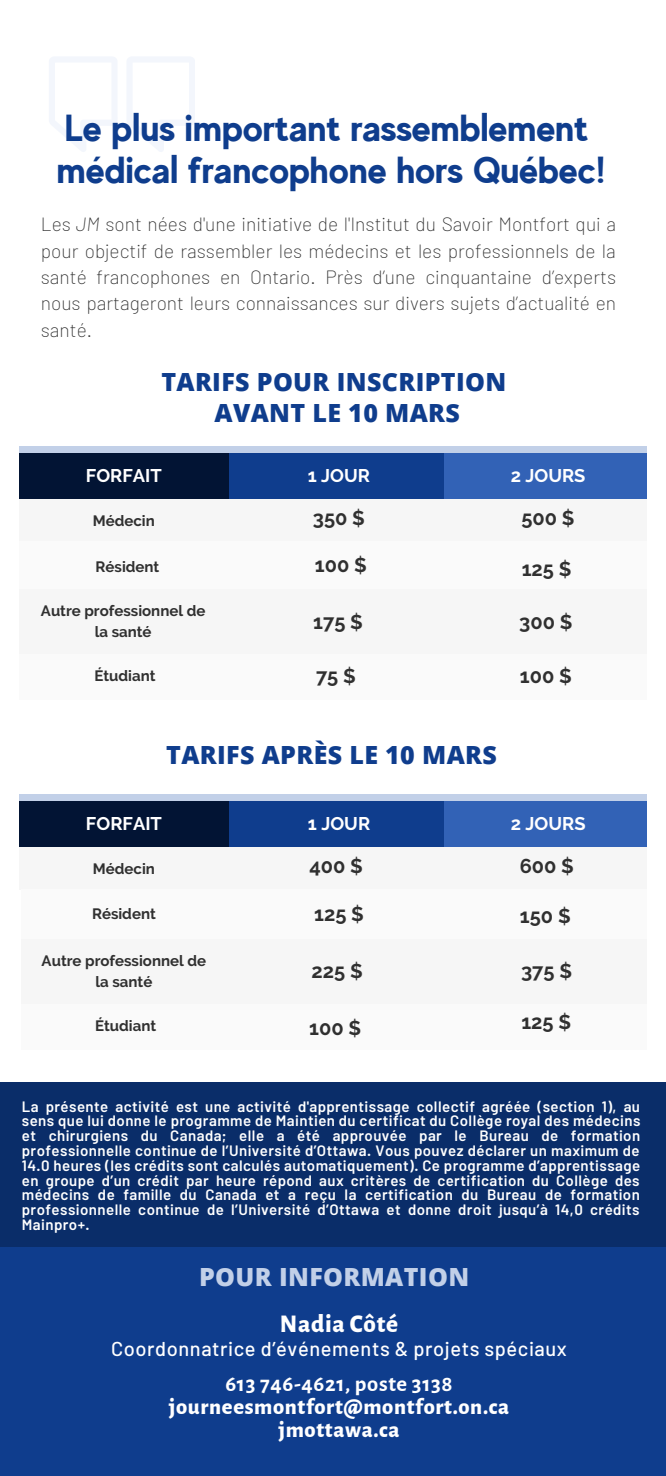
<style>
.page{position:relative;width:666px;height:1476px;background:#fff}
.page>*{position:absolute;margin:0;border:0;box-sizing:border-box;transform-origin:0 0}
.t1{font:700 37.5px/42.2px "MADE Evolve Sans";color:#0f3d8d}
.t2{font:800 25px/31px "Open Sans";letter-spacing:.015em;color:#0f3d8d;text-align:center}
.t3{font:800 25px "Open Sans";letter-spacing:.015em;color:#c2d0e8}
.t4{font:800 25px "Alegreya Sans";letter-spacing:.03em;color:#fff}
.t5{font:800 22.5px/23px "Alegreya Sans";letter-spacing:.03em;color:#fff;text-align:center}
.t6{font:700 22.5px "Alegreya Sans";letter-spacing:.03em;color:#fff}
.t7{font:700 20px "Raleway";color:#303030}
.t8{font:500 20px "Barlow";letter-spacing:.03em;color:#fff}
.t9{font:200 19.25px/26.2px "Barlow";color:#303030;text-align:justify}
.t10{font:700 18.25px "Raleway";color:#fff}
.t11{font:600 15px/14.8px "Barlow";letter-spacing:.03em;color:#fff;text-align:justify}
.t12{font:700 15px/21px "Raleway";color:#303030;text-align:center}
.s1{font-style:italic}
</style>
<div class="page">
<div style="left:0;top:1082px;width:666px;height:394px;background:#0a2d69"></div>
<div style="left:0;top:1246px;width:666px;height:230px;background:#0f3d8d"></div>
<div style="left:19px;top:446px;width:631px;height:34px;background:#c2d0e8"></div>
<div style="left:19px;top:499px;width:632px;height:42px;background:#f6f6f6"></div>
<div style="left:19px;top:453px;width:225px;height:45px;background:#021434"></div>
<div style="left:229px;top:453px;width:224px;height:45px;background:#0f3d8d"></div>
<div style="left:444px;top:453px;width:206px;height:45px;background:#3262b6"></div>
<div style="left:19px;top:541px;width:632px;height:48px;background:#fafafa"></div>
<div style="left:19px;top:641px;width:631px;height:59px;background:#fafafa"></div>
<div style="left:19px;top:589px;width:631px;height:65px;background:#f6f6f6"></div>
<svg style="left:127px;top:57px;width:68px;height:95px"></svg>
<svg style="left:49px;top:57px;width:68px;height:95px"></svg>
<div style="left:19px;top:794px;width:631px;height:34px;background:#c2d0e8"></div>
<div style="left:19px;top:847px;width:632px;height:42px;background:#f6f6f6"></div>
<div style="left:19px;top:801px;width:226px;height:45px;background:#021434"></div>
<div style="left:230px;top:801px;width:223px;height:45px;background:#0f3d8d"></div>
<div style="left:444px;top:801px;width:206px;height:45px;background:#3262b6"></div>
<div style="left:21px;top:889px;width:630px;height:50px;background:#fafafa"></div>
<div style="left:21px;top:939px;width:630px;height:65px;background:#f6f6f6"></div>
<div style="left:21px;top:1003px;width:630px;height:46px;background:#fafafa"></div>
<div style="left:647px;top:378px;width:18px;height:697px;background:#fff"></div>
<h1 class="t1" style="left:57px;top:106px;width:549px">Le plus important rassemblement médical francophone hors Québec!</h1>
<p class="t9" style="left:41px;top:210px;width:576px">Les <span class="s1">JM</span> sont nées d'une initiative de l'Institut du Savoir Montfort qui a pour objectif de rassembler les médecins et les professionnels de la santé francophones en Ontario. Près d’une cinquantaine d’experts nous partageront leurs connaissances sur divers sujets d’actualité en santé.</p>
<h2 class="t2" style="left:161px;top:365px;width:346px">TARIFS POUR INSCRIPTION<br>AVANT LE 10 MARS</h2>
<p class="t10" style="left:86px;top:465px;width:77px">FORFAIT</p>
<p class="t12" style="left:93px;top:510px;width:64px">Médecin</p>
<p class="t12" style="left:96px;top:556px;width:65px">Résident</p>
<p class="t10" style="left:308px;top:465px;width:64px">1 JOUR</p>
<p class="t10" style="left:511px;top:465px;width:76px">2 JOURS</p>
<h3 class="t7" style="left:313px;top:506px;width:54px">350 $</h3>
<h3 class="t7" style="left:521px;top:506px;width:55px">500 $</h3>
<h3 class="t7" style="left:315px;top:553px;width:53px">100 $</h3>
<h3 class="t7" style="left:521px;top:557px;width:51px">125 $</h3>
<p class="t12" style="left:41px;top:601px;width:166px">Autre professionnel de la santé</p>
<h3 class="t7" style="left:313px;top:610px;width:51px">175 $</h3>
<h3 class="t7" style="left:519px;top:610px;width:55px">300 $</h3>
<p class="t12" style="left:94px;top:665px;width:63px">Étudiant</p>
<h3 class="t7" style="left:316px;top:664px;width:41px">75 $</h3>
<h3 class="t7" style="left:520px;top:664px;width:53px">100 $</h3>
<h2 class="t2" style="left:166px;top:739px;width:332px">TARIFS APRÈS LE 10 MARS</h2>
<p class="t10" style="left:86px;top:813px;width:77px">FORFAIT</p>
<p class="t12" style="left:93px;top:858px;width:64px">Médecin</p>
<p class="t10" style="left:308px;top:813px;width:64px">1 JOUR</p>
<p class="t10" style="left:511px;top:813px;width:76px">2 JOURS</p>
<h3 class="t7" style="left:309px;top:854px;width:55px">400 $</h3>
<h3 class="t7" style="left:519px;top:854px;width:56px">600 $</h3>
<p class="t12" style="left:92px;top:903px;width:65px">Résident</p>
<h3 class="t7" style="left:314px;top:902px;width:51px">125 $</h3>
<h3 class="t7" style="left:520px;top:904px;width:52px">150 $</h3>
<p class="t12" style="left:42px;top:950px;width:166px">Autre professionnel de la santé</p>
<h3 class="t7" style="left:311px;top:959px;width:53px">225 $</h3>
<h3 class="t7" style="left:521px;top:959px;width:52px">375 $</h3>
<p class="t12" style="left:95px;top:1015px;width:63px">Étudiant</p>
<h3 class="t7" style="left:309px;top:1016px;width:53px">100 $</h3>
<h3 class="t7" style="left:521px;top:1010px;width:51px">125 $</h3>
<p class="t11" style="left:22px;top:1098px;width:620px">La présente activité est une activité d'apprentissage collectif agréée (section 1), au sens que lui donne le programme de Maintien du certificat du Collège royal des médecins et chirurgiens du Canada; elle a été approuvée par le Bureau de formation professionnelle continue de l’Université d’Ottawa. Vous pouvez déclarer un maximum de 14.0 heures (les crédits sont calculés automatiquement). Ce programme d’apprentissage en groupe d’un crédit par heure répond aux critères de certification du Collège des médecins de famille du Canada et a reçu la certification du Bureau de formation professionnelle continue de l’Université d’Ottawa et donne droit jusqu’à 14,0 crédits Mainpro+.</p>
<h2 class="t3" style="left:199px;top:1259px;width:271px">POUR INFORMATION</h2>
<h2 class="t4" style="left:280px;top:1309px;width:120px">Nadia Côté</h2>
<h3 class="t8" style="left:111px;top:1335px;width:457px">Coordonnatrice d’événements &amp; projets spéciaux</h3>
<h3 class="t6" style="left:225px;top:1370px;width:229px">613 746-4621, poste 3138</h3>
<h3 class="t5" style="left:169px;top:1395px;width:342px">journeesmontfort@montfort.on.ca jmottawa.ca</h3>
</div>
